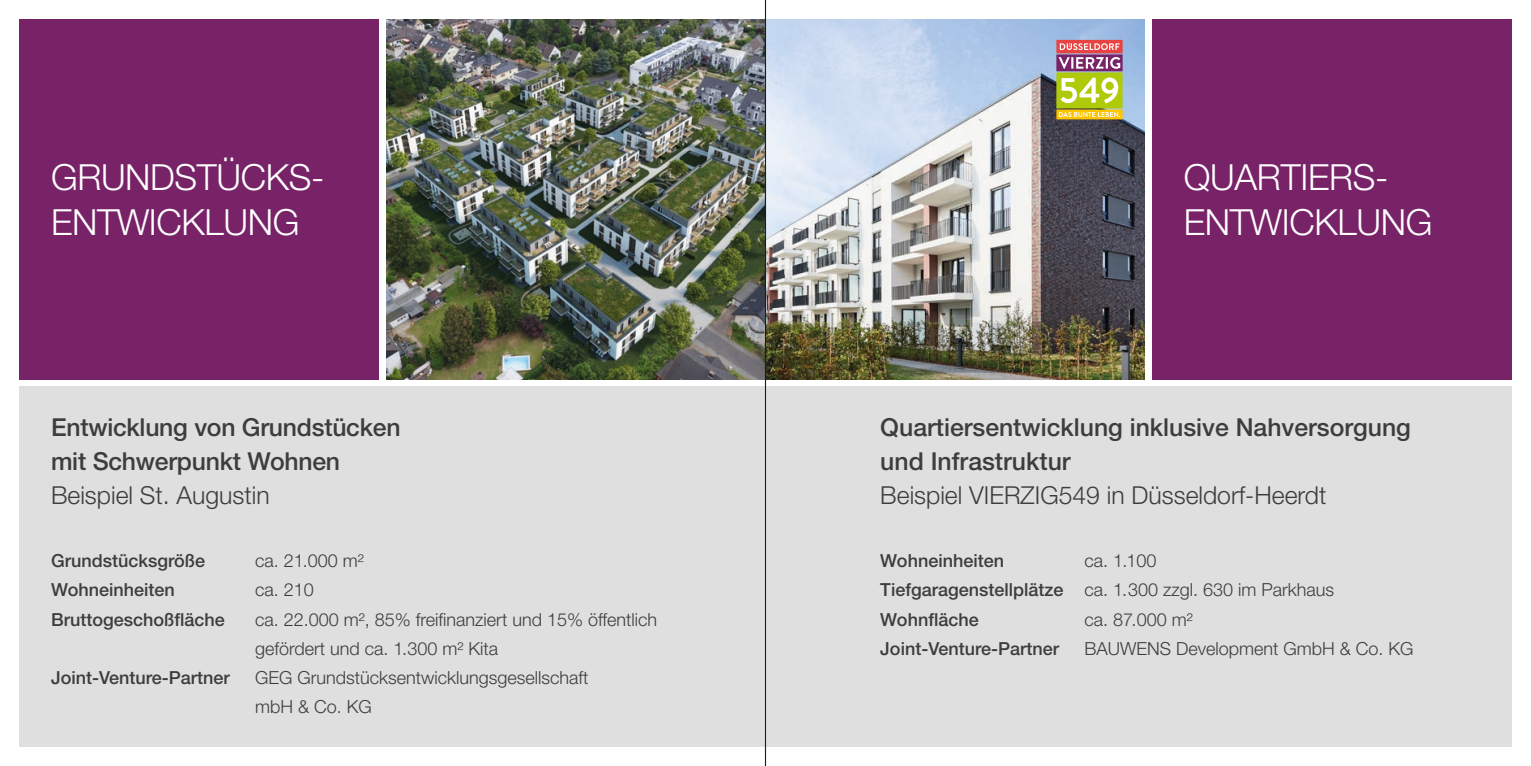
<style>
.page{position:relative;width:1531px;height:766px;background:#fff}
.page>*{position:absolute;margin:0;border:0;box-sizing:border-box;transform-origin:0 0}
.t1{font:300 36px/45px "Helvetica Neue LT Pro";letter-spacing:-.01em;color:#fff}
.t2{font:500 24.75px/33.8px "Helvetica Neue LT Pro";color:#3d3d3c}
.t3{font:300 24.75px "Helvetica Neue LT Pro";color:#3d3d3c}
.t4{font:300 18px/29.2px "Helvetica Neue LT Pro";color:#3d3d3c}
.t5{font:500 18px "Helvetica Neue LT Pro";color:#3d3d3c}
.s1{font-weight:500}
</style>
<div class="page">
<div style="left:19px;top:387px;width:746px;height:359px;background:#dfdfdf"></div>
<div style="left:765px;top:387px;width:747px;height:359px;background:#dfdfdf"></div>
<div style="left:1152px;top:19px;width:360px;height:360px;background:#782268"></div>
<div style="left:19px;top:19px;width:360px;height:360px;background:#782268"></div>
<img style="left:766px;top:19px;width:378px;height:360px">
<div style="left:1056px;top:109px;width:66px;height:10px;background:#fdc400"></div>
<svg style="left:1059px;top:112px;width:61px;height:5px"></svg>
<div style="left:1056px;top:54px;width:66px;height:17px;background:#782268"></div>
<svg style="left:1058px;top:57px;width:62px;height:12px"></svg>
<div style="left:1056px;top:72px;width:66px;height:36px;background:#afca0b"></div>
<svg style="left:1060px;top:77px;width:58px;height:26px"></svg>
<div style="left:1056px;top:40px;width:66px;height:13px;background:#e84343"></div>
<svg style="left:1060px;top:43px;width:59px;height:7px"></svg>
<img style="left:387px;top:19px;width:378px;height:360px">
<hr style="left:765px;top:0;width:1px;height:765px;background:#1d1d1b">
<h1 class="t1" style="left:51px;top:153px;width:275px">GRUNDSTÜCKS-<br>ENTWICKLUNG</h1>
<h2 class="t2" style="left:51px;top:410px;width:351px">Entwicklung von Grundstücken mit Schwerpunkt Wohnen</h2>
<h2 class="t3" style="left:51px;top:480px;width:220px">Beispiel St. Augustin</h2>
<p class="t5" style="left:51px;top:549px;width:156px">Grundstücksgröße</p>
<p class="t4" style="left:255px;top:545px;width:110px">ca. 21.000 m²</p>
<p class="t5" style="left:51px;top:579px;width:125px">Wohneinheiten</p>
<p class="t4" style="left:255px;top:574px;width:60px">ca. 210</p>
<p class="t5" style="left:51px;top:608px;width:175px">Bruttogeschoßfläche</p>
<p class="t4" style="left:255px;top:604px;width:403px">ca. 22.000 m², 85% freifinanziert und 15% öffentlich gefördert und ca. 1.300 m² Kita</p>
<p class="t5" style="left:51px;top:666px;width:180px">Joint-Venture-Partner</p>
<p class="t4" style="left:255px;top:662px;width:335px">GEG Grundstücksentwicklungsgesellschaft mbH &amp; Co. KG</p>
<h1 class="t1" style="left:1184px;top:153px;width:250px">QUARTIERS-<br>ENTWICKLUNG</h1>
<h2 class="t2" style="left:880px;top:410px;width:532px">Quartiersentwicklung inklusive Nahversorgung und Infrastruktur</h2>
<h2 class="t3" style="left:880px;top:480px;width:448px">Beispiel VIERZIG549 in Düsseldorf-Heerdt</h2>
<p class="t5" style="left:880px;top:549px;width:125px">Wohneinheiten</p>
<p class="t4" style="left:880px;top:545px;width:455px;text-indent:204px">ca. 1.100<br><span class="s1">Tiefgaragenstellplätze</span> ca. 1.300 zzgl. 630 im Parkhaus<br><span class="s1">Wohnfläche</span></p>
<p class="t4" style="left:1084px;top:604px;width:110px">ca. 87.000 m²</p>
<p class="t5" style="left:880px;top:637px;width:180px">Joint-Venture-Partner</p>
<p class="t4" style="left:1084px;top:633px;width:331px">BAUWENS Development GmbH &amp; Co. KG</p>
</div>
